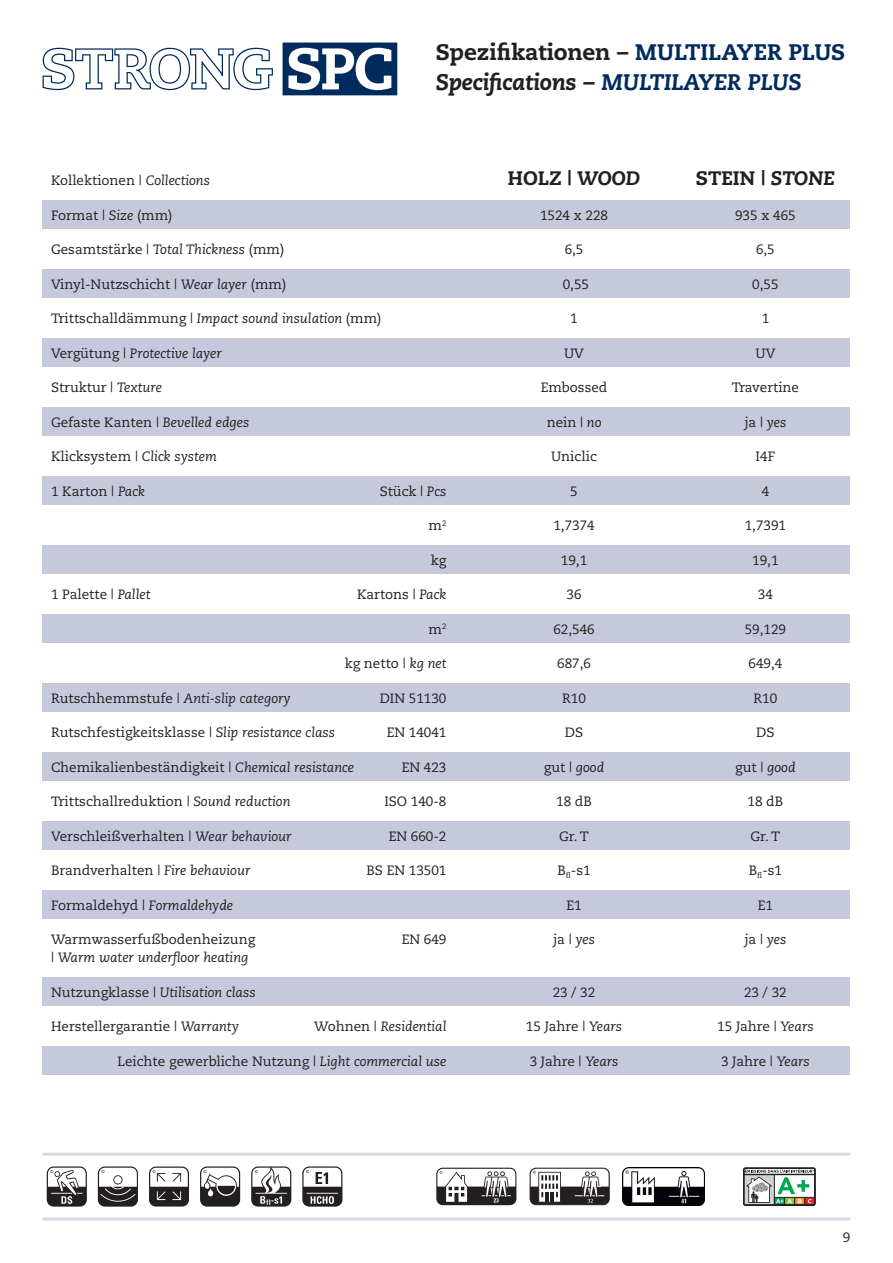
<style>
.page{position:relative;width:893px;height:1263px;background:#fff}
.page>*{position:absolute;margin:0;border:0;box-sizing:border-box;transform-origin:0 0}
.t1{font:800 22.5px "Caecilia";letter-spacing:-.005em;color:#231f20}
.t2{font:italic 800 22.5px "Caecilia";letter-spacing:-.015em;color:#231f20}
.t3{font:800 19.5px "Caecilia";color:#231f20}
.t4{font:13.5px "Caecilia";color:#231f20}
.t5{font:italic 13.5px "Caecilia";color:#231f20}
.s1{color:#002b5c}
.s2{font-style:italic}
.s3{font-style:normal}
</style>
<div class="page">
<div style="left:43px;top:201px;width:807px;height:28px;background:#c5c9db"></div>
<div style="left:43px;top:270px;width:807px;height:28px;background:#c5c9db"></div>
<div style="left:43px;top:339px;width:807px;height:28px;background:#c5c9db"></div>
<div style="left:43px;top:408px;width:807px;height:28px;background:#c5c9db"></div>
<div style="left:43px;top:477px;width:807px;height:28px;background:#c5c9db"></div>
<div style="left:43px;top:546px;width:807px;height:28px;background:#c5c9db"></div>
<div style="left:43px;top:614px;width:807px;height:29px;background:#c5c9db"></div>
<div style="left:43px;top:683px;width:807px;height:29px;background:#c5c9db"></div>
<div style="left:43px;top:752px;width:807px;height:29px;background:#c5c9db"></div>
<div style="left:43px;top:821px;width:807px;height:29px;background:#c5c9db"></div>
<div style="left:43px;top:890px;width:807px;height:29px;background:#c5c9db"></div>
<div style="left:43px;top:977px;width:807px;height:29px;background:#c5c9db"></div>
<div style="left:43px;top:1046px;width:807px;height:29px;background:#c5c9db"></div>
<hr style="left:43px;top:1152px;width:807px;height:3px;background:#d6dbe6">
<hr style="left:43px;top:1217px;width:807px;height:3px;background:#d6dbe6">
<svg style="left:149px;top:1166px;width:40px;height:40px"></svg>
<svg style="left:47px;top:1166px;width:40px;height:40px"></svg>
<svg style="left:98px;top:1166px;width:40px;height:40px"></svg>
<svg style="left:200px;top:1166px;width:40px;height:40px"></svg>
<svg style="left:251px;top:1166px;width:40px;height:40px"></svg>
<svg style="left:302px;top:1166px;width:40px;height:40px"></svg>
<svg style="left:743px;top:1168px;width:72px;height:37px"></svg>
<svg style="left:436px;top:1168px;width:80px;height:37px"></svg>
<img style="left:623px;top:1167px;width:81px;height:38px">
<svg style="left:530px;top:1168px;width:80px;height:37px"></svg>
<svg style="left:43px;top:48px;width:230px;height:42px"></svg>
<svg style="left:283px;top:43px;width:114px;height:52px"></svg>
<p class="t1" style="left:436px;top:38px;width:411px">Spezifikationen – <span class="s1">MULTILAYER PLUS</span></p>
<p class="t2" style="left:436px;top:69px;width:367px">Specifications – <span class="s1">MULTILAYER PLUS</span></p>
<p class="t4" style="left:51px;top:173px;width:160px">Kollektionen | <span class="s2">Collections</span></p>
<p class="t3" style="left:508px;top:166px;width:134px">HOLZ | <span class="s2">WOOD</span></p>
<p class="t3" style="left:696px;top:166px;width:141px">STEIN | <span class="s2">STONE</span></p>
<p class="t4" style="left:51px;top:207px;width:123px">Format | <span class="s2">Size</span> (mm)</p>
<p class="t4" style="left:540px;top:207px;width:70px">1524 x 228</p>
<p class="t4" style="left:735px;top:207px;width:62px">935 x 465</p>
<p class="t4" style="left:51px;top:242px;width:235px">Gesamtstärke | <span class="s2">Total Thickness</span> (mm)</p>
<p class="t4" style="left:565px;top:242px;width:20px">6,5</p>
<p class="t4" style="left:756px;top:242px;width:20px">6,5</p>
<p class="t4" style="left:51px;top:276px;width:237px">Vinyl-Nutzschicht | <span class="s2">Wear layer</span> (mm)</p>
<p class="t4" style="left:563px;top:276px;width:28px">0,55</p>
<p class="t4" style="left:752px;top:276px;width:28px">0,55</p>
<p class="t4" style="left:51px;top:311px;width:332px">Trittschalldämmung | <span class="s2">Impact sound insulation</span> (mm)</p>
<p class="t4" style="left:570px;top:311px;width:9px">1</p>
<p class="t4" style="left:762px;top:311px;width:9px">1</p>
<p class="t5" style="left:51px;top:345px;width:172px"><span class="s3">Vergütung |</span> Protective layer</p>
<p class="t4" style="left:564px;top:345px;width:21px">UV</p>
<p class="t4" style="left:755px;top:345px;width:21px">UV</p>
<p class="t4" style="left:51px;top:380px;width:113px">Struktur | <span class="s2">Texture</span></p>
<p class="t4" style="left:541px;top:380px;width:68px">Embossed</p>
<p class="t4" style="left:732px;top:380px;width:69px">Travertine</p>
<p class="t4" style="left:51px;top:414px;width:200px">Gefaste Kanten | <span class="s2">Bevelled edges</span></p>
<p class="t4" style="left:547px;top:414px;width:56px">nein | <span class="s2">no</span></p>
<p class="t4" style="left:744px;top:414px;width:44px">ja | <span class="s2">yes</span></p>
<p class="t4" style="left:51px;top:449px;width:167px">Klicksystem | <span class="s2">Click system</span></p>
<p class="t4" style="left:551px;top:449px;width:47px">Uniclic</p>
<p class="t4" style="left:756px;top:449px;width:21px">I4F</p>
<p class="t4" style="left:51px;top:483px;width:95px">1 Karton | <span class="s2">Pack</span></p>
<p class="t4" style="left:380px;top:483px;width:68px">Stück | <span class="s2">Pcs</span></p>
<p class="t4" style="left:570px;top:483px;width:9px">5</p>
<p class="t4" style="left:762px;top:483px;width:9px">4</p>
<p class="t4" style="left:429px;top:518px;width:19px">m<sup>2</sup></p>
<p class="t4" style="left:553px;top:518px;width:43px">1,7374</p>
<p class="t4" style="left:745px;top:518px;width:43px">1,7391</p>
<p class="t4" style="left:431px;top:552px;width:17px">kg</p>
<p class="t4" style="left:561px;top:552px;width:28px">19,1</p>
<p class="t4" style="left:752px;top:552px;width:28px">19,1</p>
<p class="t4" style="left:51px;top:587px;width:101px">1 Palette | <span class="s2">Pallet</span></p>
<p class="t4" style="left:357px;top:587px;width:91px">Kartons | <span class="s2">Pack</span></p>
<p class="t4" style="left:567px;top:587px;width:17px">36</p>
<p class="t4" style="left:758px;top:587px;width:17px">34</p>
<p class="t4" style="left:429px;top:621px;width:19px">m<sup>2</sup></p>
<p class="t4" style="left:553px;top:621px;width:43px">62,546</p>
<p class="t4" style="left:745px;top:621px;width:43px">59,129</p>
<p class="t4" style="left:345px;top:656px;width:103px">kg netto | <span class="s2">kg net</span></p>
<p class="t4" style="left:557px;top:656px;width:35px">687,6</p>
<p class="t4" style="left:748px;top:656px;width:35px">649,4</p>
<p class="t5" style="left:51px;top:690px;width:241px"><span class="s3">Rutschhemmstufe |</span> Anti-slip category</p>
<p class="t4" style="left:380px;top:690px;width:68px">DIN 51130</p>
<p class="t4" style="left:562px;top:690px;width:25px">R10</p>
<p class="t4" style="left:753px;top:690px;width:25px">R10</p>
<p class="t4" style="left:51px;top:725px;width:286px">Rutschfestigkeitsklasse | <span class="s2">Slip resistance class</span></p>
<p class="t4" style="left:387px;top:725px;width:61px">EN 14041</p>
<p class="t4" style="left:565px;top:725px;width:20px">DS</p>
<p class="t4" style="left:756px;top:725px;width:20px">DS</p>
<p class="t4" style="left:51px;top:759px;width:305px">Chemikalienbeständigkeit | <span class="s2">Chemical resistance</span></p>
<p class="t4" style="left:402px;top:759px;width:46px">EN 423</p>
<p class="t4" style="left:544px;top:759px;width:62px">gut | <span class="s2">good</span></p>
<p class="t4" style="left:735px;top:759px;width:62px">gut | <span class="s2">good</span></p>
<p class="t4" style="left:51px;top:794px;width:241px">Trittschallreduktion | <span class="s2">Sound reduction</span></p>
<p class="t4" style="left:384px;top:794px;width:64px">ISO 140-8</p>
<p class="t4" style="left:556px;top:794px;width:37px">18 dB</p>
<p class="t4" style="left:747px;top:794px;width:37px">18 dB</p>
<p class="t4" style="left:51px;top:828px;width:242px">Verschleißverhalten | <span class="s2">Wear behaviour</span></p>
<p class="t4" style="left:389px;top:828px;width:59px">EN 660-2</p>
<p class="t4" style="left:559px;top:828px;width:31px">Gr. T</p>
<p class="t4" style="left:750px;top:828px;width:31px">Gr. T</p>
<p class="t4" style="left:51px;top:863px;width:201px">Brandverhalten | <span class="s2">Fire behaviour</span></p>
<p class="t4" style="left:366px;top:863px;width:82px">BS EN 13501</p>
<p class="t4" style="left:557px;top:863px;width:35px">B<sub>fl</sub>-s1</p>
<p class="t4" style="left:749px;top:863px;width:35px">B<sub>fl</sub>-s1</p>
<p class="t4" style="left:51px;top:897px;width:184px">Formaldehyd | <span class="s2">Formaldehyde</span></p>
<p class="t4" style="left:566px;top:897px;width:17px">E1</p>
<p class="t4" style="left:758px;top:897px;width:17px">E1</p>
<p class="t4" style="left:51px;top:932px;width:206px">Warmwasserfußbodenheizung</p>
<p class="t4" style="left:402px;top:932px;width:46px">EN 649</p>
<p class="t4" style="left:553px;top:932px;width:44px">ja | <span class="s2">yes</span></p>
<p class="t4" style="left:744px;top:932px;width:44px">ja | <span class="s2">yes</span></p>
<p class="t5" style="left:51px;top:950px;width:199px"><span class="s3">|</span> Warm water underfloor heating</p>
<p class="t5" style="left:51px;top:984px;width:206px"><span class="s3">Nutzungklasse |</span> Utilisation class</p>
<p class="t4" style="left:553px;top:984px;width:44px">23 / 32</p>
<p class="t4" style="left:744px;top:984px;width:44px">23 / 32</p>
<p class="t4" style="left:51px;top:1019px;width:189px">Herstellergarantie | <span class="s2">Warranty</span></p>
<p class="t5" style="left:314px;top:1019px;width:134px"><span class="s3">Wohnen |</span> Residential</p>
<p class="t4" style="left:526px;top:1019px;width:98px">15 Jahre | <span class="s2">Years</span></p>
<p class="t4" style="left:717px;top:1019px;width:98px">15 Jahre | <span class="s2">Years</span></p>
<p class="t4" style="left:118px;top:1053px;width:330px">Leichte gewerbliche Nutzung | <span class="s2">Light commercial use</span></p>
<p class="t4" style="left:530px;top:1053px;width:90px">3 Jahre | <span class="s2">Years</span></p>
<p class="t4" style="left:721px;top:1053px;width:90px">3 Jahre | <span class="s2">Years</span></p>
<p class="t4" style="left:843px;top:1229px;width:9px">9</p>
</div>
